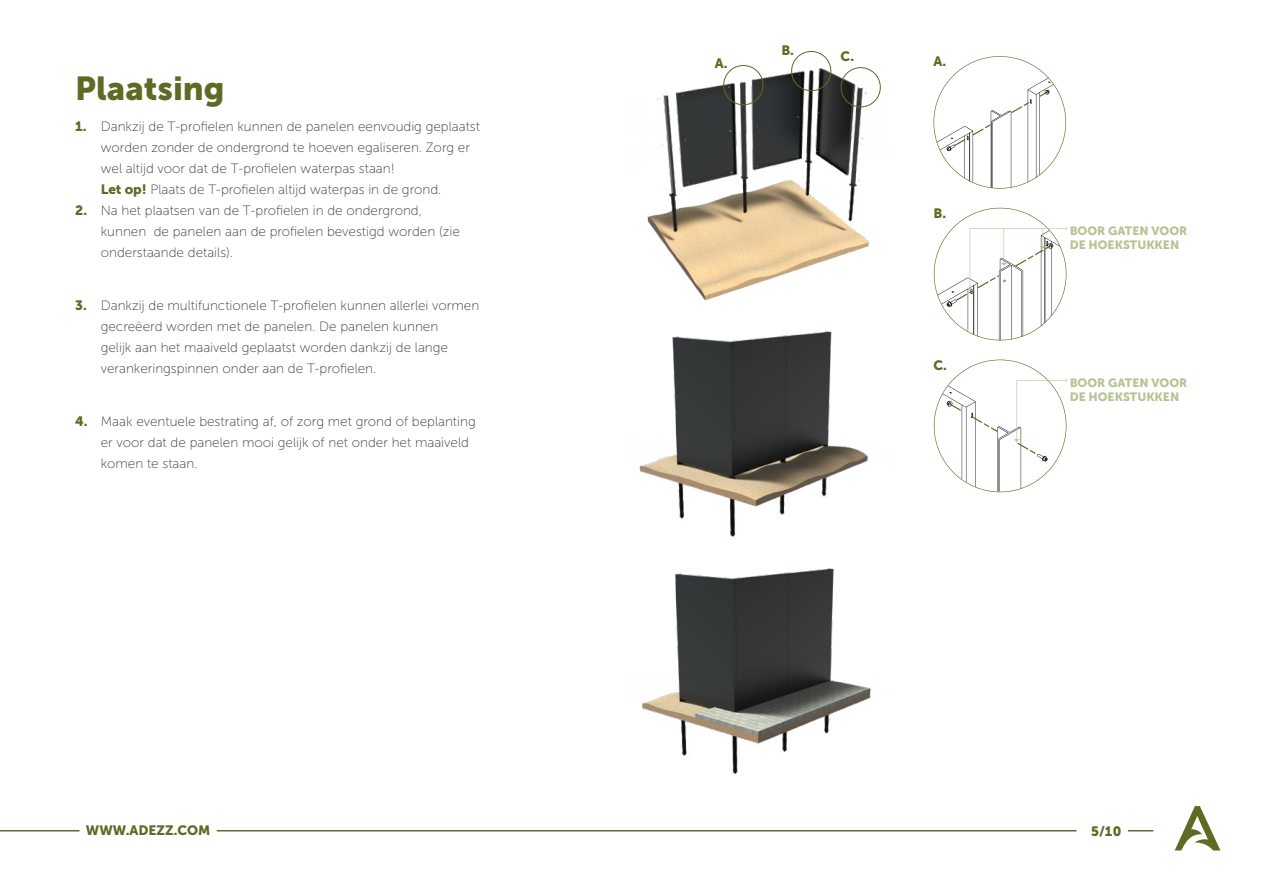
<style>
.page{position:relative;width:1263px;height:893px;background:#fff}
.page>*{position:absolute;margin:0;border:0;box-sizing:border-box;transform-origin:0 0}
.t1{font:33px "Museo Sans 900";color:#5f6b24}
.t2{font:13.5px/21px "Museo Sans 100";color:#3c3c3b}
.t3{font:13.5px "Museo Sans 900";color:#5f6b24}
.t4{font:12px/14.4px "Museo Sans 900";color:#b6c494}
.s1{font-family:"Museo Sans 900";color:#5f6b24}
</style>
<div class="page">
<svg style="left:1175px;top:806px;width:45px;height:44px"></svg>
<svg style="left:1128px;top:830px;width:25px;height:1px"></svg>
<hr style="left:0;top:830px;width:80px;height:1px;background:#5f6b24">
<hr style="left:217px;top:830px;width:859px;height:1px;background:#5f6b24">
<img style="left:647px;top:61px;width:234px;height:240px">
<svg style="left:933px;top:56px;width:133px;height:133px"></svg>
<div style="left:841px;top:67px;width:40px;height:40px;border:1px solid #5f6b24;border-radius:50%"></div>
<div style="left:723px;top:65px;width:40px;height:40px;border:1px solid #5f6b24;border-radius:50%"></div>
<div style="left:791px;top:51px;width:40px;height:40px;border:1px solid #5f6b24;border-radius:50%"></div>
<svg style="left:934px;top:208px;width:132px;height:132px"></svg>
<svg style="left:934px;top:360px;width:132px;height:132px"></svg>
<img style="left:639px;top:331px;width:232px;height:444px">
<h1 class="t1" style="left:75px;top:70px;width:151px">Plaatsing</h1>
<p class="t2" style="left:101px;top:116px;width:381px;text-indent:-26px"><span class="s1">1.</span> Dankzij de T-profielen kunnen de panelen eenvoudig geplaatst worden zonder de ondergrond te hoeven egaliseren. Zorg er wel altijd voor dat de T-profielen waterpas staan!<br><span class="s1">Let op!</span> Plaats de T-profielen altijd waterpas in de grond.</p>
<p class="t2" style="left:101px;top:200px;width:361px;text-indent:-26px"><span class="s1">2.</span> Na het plaatsen van de T-profielen in de ondergrond, kunnen de panelen aan de profielen bevestigd worden (zie onderstaande details).</p>
<p class="t2" style="left:101px;top:295px;width:380px;text-indent:-26px"><span class="s1">3.</span> Dankzij de multifunctionele T-profielen kunnen allerlei vormen gecreëerd worden met de panelen. De panelen kunnen<br>gelijk aan het maaiveld geplaatst worden dankzij de lange verankeringspinnen onder aan de T-profielen.</p>
<p class="t2" style="left:101px;top:411px;width:376px;text-indent:-26px"><span class="s1">4.</span> Maak eventuele bestrating af, of zorg met grond of beplanting er voor dat de panelen mooi gelijk of net onder het maaiveld komen te staan.</p>
<p class="t3" style="left:715px;top:56px;width:14px">A.</p>
<p class="t3" style="left:781px;top:42px;width:14px">B.</p>
<p class="t3" style="left:841px;top:49px;width:15px">C.</p>
<p class="t3" style="left:933px;top:54px;width:14px">A.</p>
<p class="t3" style="left:933px;top:206px;width:14px">B.</p>
<p class="t3" style="left:933px;top:357px;width:15px">C.</p>
<p class="t4" style="left:1070px;top:224px;width:119px">BOOR GATEN VOOR<br>DE HOEKSTUKKEN</p>
<p class="t4" style="left:1070px;top:376px;width:119px">BOOR GATEN VOOR<br>DE HOEKSTUKKEN</p>
<p class="t3" style="left:86px;top:823px;width:126px">WWW.ADEZZ.COM</p>
<p class="t3" style="left:1091px;top:823px;width:32px">5/10</p>
</div>
